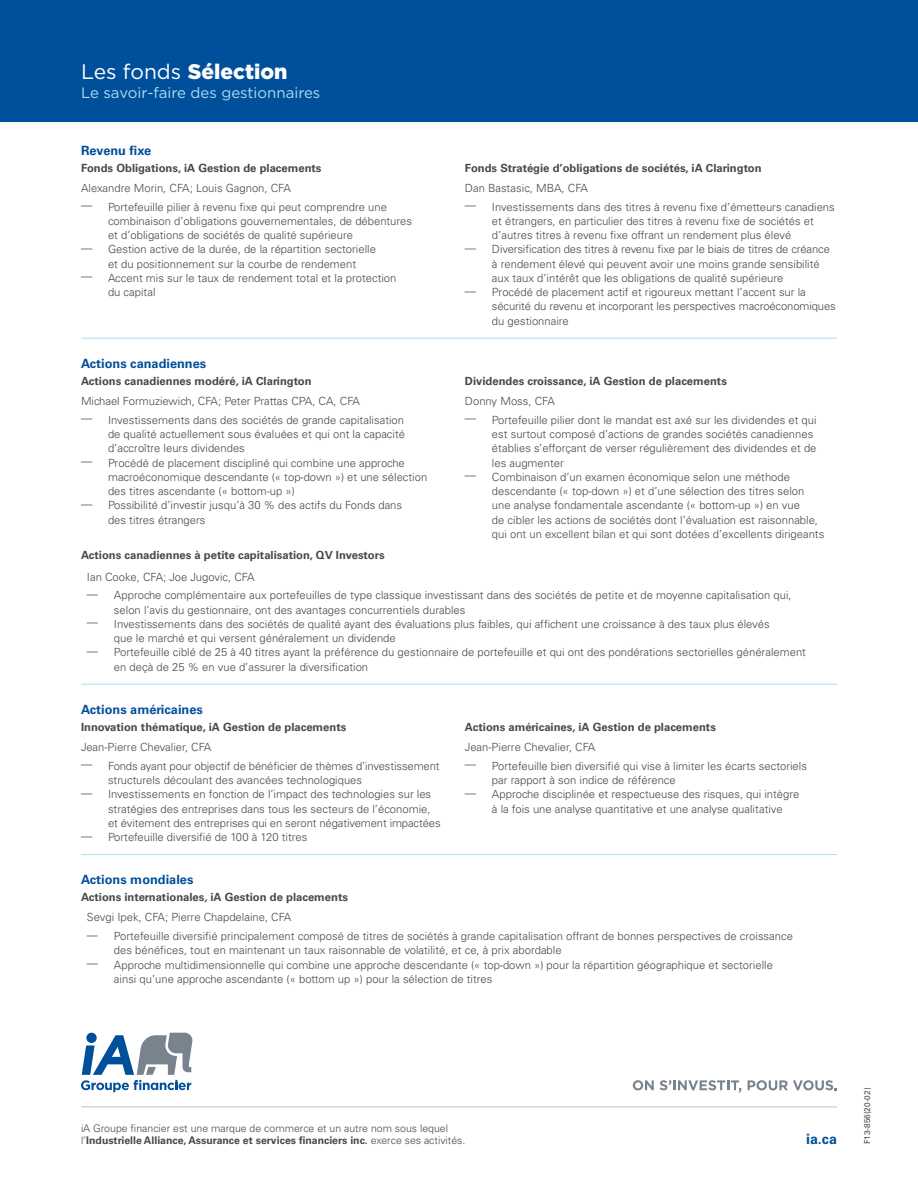
<style>
.page{position:relative;width:918px;height:1188px;background:#fff}
.page>*{position:absolute;margin:0;border:0;box-sizing:border-box;transform-origin:0 0}
.t1{font:900 21px "Gotham";color:#fff}
.t2{font:15px "Gotham";color:#adddef}
.t3{font:700 14.25px "Univers";color:#004f9a}
.t4{font:700 12.75px "Univers";color:#004f9a}
.t5{font:300 11.25px/14.2px "Univers";color:#474847}
.t6{font:700 11.25px "Univers";color:#474847}
.t7{font:300 10.5px/12.8px "Univers";color:#474847}
.t8{font:8.25px "Univers";color:#474847}
.s1{font-weight:400}
.s2{font-weight:700}
</style>
<div class="page">
<div style="left:0;top:0;width:918px;height:122px;background:#004f9a"></div>
<svg style="left:81px;top:1033px;width:111px;height:59px"></svg>
<svg style="left:633px;top:1080px;width:21px;height:10px"></svg>
<svg style="left:660px;top:1080px;width:81px;height:13px"></svg>
<svg style="left:748px;top:1080px;width:89px;height:10px"></svg>
<hr style="left:81px;top:1107px;width:756px;height:1px;background:#c0c1c2">
<hr style="left:81px;top:338px;width:378px;height:1px;background:#adddef">
<hr style="left:459px;top:338px;width:378px;height:1px;background:#adddef">
<hr style="left:81px;top:684px;width:378px;height:1px;background:#adddef">
<hr style="left:459px;top:684px;width:378px;height:1px;background:#adddef">
<hr style="left:81px;top:854px;width:378px;height:1px;background:#adddef">
<hr style="left:459px;top:854px;width:378px;height:1px;background:#adddef">
<h1 class="t1" style="left:81px;top:57px;width:208px"><span class="s1">Les fonds</span> Sélection</h1>
<h2 class="t2" style="left:81px;top:83px;width:241px">Le savoir-faire des gestionnaires</h2>
<p class="t4" style="left:81px;top:143px;width:72px">Revenu fixe</p>
<p class="t6" style="left:81px;top:161px;width:242px">Fonds Obligations, iA Gestion de placements</p>
<p class="t6" style="left:465px;top:161px;width:298px">Fonds Stratégie d’obligations de sociétés, iA Clarington</p>
<p class="t5" style="left:81px;top:181px;width:212px">Alexandre Morin, CFA; Louis Gagnon, CFA</p>
<p class="t5" style="left:108px;top:200px;width:306px;text-indent:-27px">— Portefeuille pilier à revenu fixe qui peut comprendre une combinaison d’obligations gouvernementales, de débentures et d’obligations de sociétés de qualité supérieure</p>
<p class="t5" style="left:108px;top:242px;width:269px;text-indent:-27px">— Gestion active de la durée, de la répartition sectorielle et du positionnement sur la courbe de rendement</p>
<p class="t5" style="left:108px;top:271px;width:290px;text-indent:-27px">— Accent mis sur le taux de rendement total et la protection du capital</p>
<p class="t5" style="left:465px;top:181px;width:125px">Dan Bastasic, MBA, CFA</p>
<p class="t5" style="left:492px;top:200px;width:344px;text-indent:-27px">— Investissements dans des titres à revenu fixe d’émetteurs canadiens et étrangers, en particulier des titres à revenu fixe de sociétés et d’autres titres à revenu fixe offrant un rendement plus élevé</p>
<p class="t5" style="left:492px;top:242px;width:340px;text-indent:-27px">— Diversification des titres à revenu fixe par le biais de titres de créance à rendement élevé qui peuvent avoir une moins grande sensibilité aux taux d’intérêt que les obligations de qualité supérieure</p>
<p class="t5" style="left:492px;top:285px;width:345px;text-indent:-27px">— Procédé de placement actif et rigoureux mettant l’accent sur la sécurité du revenu et incorporant les perspectives macroéconomiques du gestionnaire</p>
<p class="t4" style="left:81px;top:356px;width:127px">Actions canadiennes</p>
<p class="t6" style="left:81px;top:375px;width:232px">Actions canadiennes modéré, iA Clarington</p>
<p class="t6" style="left:465px;top:375px;width:264px">Dividendes croissance, iA Gestion de placements</p>
<p class="t5" style="left:81px;top:394px;width:281px">Michael Formuziewich, CFA; Peter Prattas CPA, CA, CFA</p>
<p class="t5" style="left:108px;top:413px;width:299px;text-align:justify;text-indent:-27px">— Investissements dans des sociétés de grande capitalisation de qualité actuellement sous évaluées et qui ont la capacité d’accroître leurs dividendes</p>
<p class="t5" style="left:108px;top:455px;width:321px;text-indent:-27px">— Procédé de placement discipliné qui combine une approche macroéconomique descendante (« top-down ») et une sélection des titres ascendante (« bottom-up »)</p>
<p class="t5" style="left:108px;top:498px;width:296px;text-indent:-27px">— Possibilité d’investir jusqu’à 30 % des actifs du Fonds dans des titres étrangers</p>
<p class="t5" style="left:465px;top:394px;width:91px">Donny Moss, CFA</p>
<p class="t5" style="left:492px;top:413px;width:326px;text-indent:-27px">— Portefeuille pilier dont le mandat est axé sur les dividendes et qui est surtout composé d’actions de grandes sociétés canadiennes établies s’efforçant de verser régulièrement des dividendes et de les augmenter</p>
<p class="t5" style="left:492px;top:470px;width:334px;text-indent:-27px">— Combinaison d’un examen économique selon une méthode descendante (« top-down ») et d’une sélection des titres selon une analyse fondamentale ascendante (« bottom-up ») en vue<br>de cibler les actions de sociétés dont l’évaluation est raisonnable, qui ont un excellent bilan et qui sont dotées d’excellents dirigeants</p>
<p class="t6" style="left:81px;top:548px;width:305px">Actions canadiennes à petite capitalisation, QV Investors</p>
<p class="t5" style="left:87px;top:570px;width:169px">Ian Cooke, CFA; Joe Jugovic, CFA</p>
<p class="t5" style="left:114px;top:588px;width:679px;text-indent:-27px">— Approche complémentaire aux portefeuilles de type classique investissant dans des sociétés de petite et de moyenne capitalisation qui, selon l’avis du gestionnaire, ont des avantages concurrentiels durables</p>
<p class="t5" style="left:114px;top:617px;width:657px;text-indent:-27px">— Investissements dans des sociétés de qualité ayant des évaluations plus faibles, qui affichent une croissance à des taux plus élevés que le marché et qui versent généralement un dividende</p>
<p class="t5" style="left:114px;top:645px;width:694px;text-indent:-27px">— Portefeuille ciblé de 25 à 40 titres ayant la préférence du gestionnaire de portefeuille et qui ont des pondérations sectorielles généralement en deçà de 25 % en vue d’assurer la diversification</p>
<p class="t4" style="left:81px;top:702px;width:123px">Actions américaines</p>
<p class="t6" style="left:81px;top:721px;width:267px">Innovation thématique, iA Gestion de placements</p>
<p class="t6" style="left:465px;top:721px;width:252px">Actions américaines, iA Gestion de placements</p>
<p class="t5" style="left:81px;top:740px;width:132px">Jean-Pierre Chevalier, CFA</p>
<p class="t5" style="left:108px;top:759px;width:333px;text-indent:-27px">— Fonds ayant pour objectif de bénéficier de thèmes d’investissement structurels découlant des avancées technologiques</p>
<p class="t5" style="left:108px;top:787px;width:334px;text-indent:-27px">— Investissements en fonction de l’impact des technologies sur les stratégies des entreprises dans tous les secteurs de l’économie, et évitement des entreprises qui en seront négativement impactées</p>
<p class="t5" style="left:81px;top:830px;width:228px">— Portefeuille diversifié de 100 à 120 titres</p>
<p class="t5" style="left:465px;top:740px;width:132px">Jean-Pierre Chevalier, CFA</p>
<p class="t5" style="left:492px;top:759px;width:317px;text-indent:-27px">— Portefeuille bien diversifié qui vise à limiter les écarts sectoriels par rapport à son indice de référence</p>
<p class="t5" style="left:492px;top:787px;width:309px;text-indent:-27px">— Approche disciplinée et respectueuse des risques, qui intègre à la fois une analyse quantitative et une analyse qualitative</p>
<p class="t4" style="left:81px;top:872px;width:114px">Actions mondiales</p>
<p class="t6" style="left:81px;top:891px;width:269px">Actions internationales, iA Gestion de placements</p>
<p class="t5" style="left:87px;top:910px;width:206px">Sevgi Ipek, CFA; Pierre Chapdelaine, CFA</p>
<p class="t5" style="left:114px;top:929px;width:681px;text-indent:-27px">— Portefeuille diversifié principalement composé de titres de sociétés à grande capitalisation offrant de bonnes perspectives de croissance des bénéfices, tout en maintenant un taux raisonnable de volatilité, et ce, à prix abordable</p>
<p class="t5" style="left:114px;top:958px;width:660px;text-indent:-27px">— Approche multidimensionnelle qui combine une approche descendante (« top-down ») pour la répartition géographique et sectorielle ainsi qu’une approche ascendante (« bottom up ») pour la sélection de titres</p>
<p class="t7" style="left:81px;top:1122px;width:386px">iA Groupe financier est une marque de commerce et un autre nom sous lequel l’<span class="s2">Industrielle Alliance, Assurance et services financiers inc.</span> exerce ses activités.</p>
<p class="t3" style="left:806px;top:1131px;width:32px">ia.ca</p>
<p class="t8" style="left:862px;top:1144px;width:58px;rotate:-90deg">F13-856(20-02)</p>
</div>
